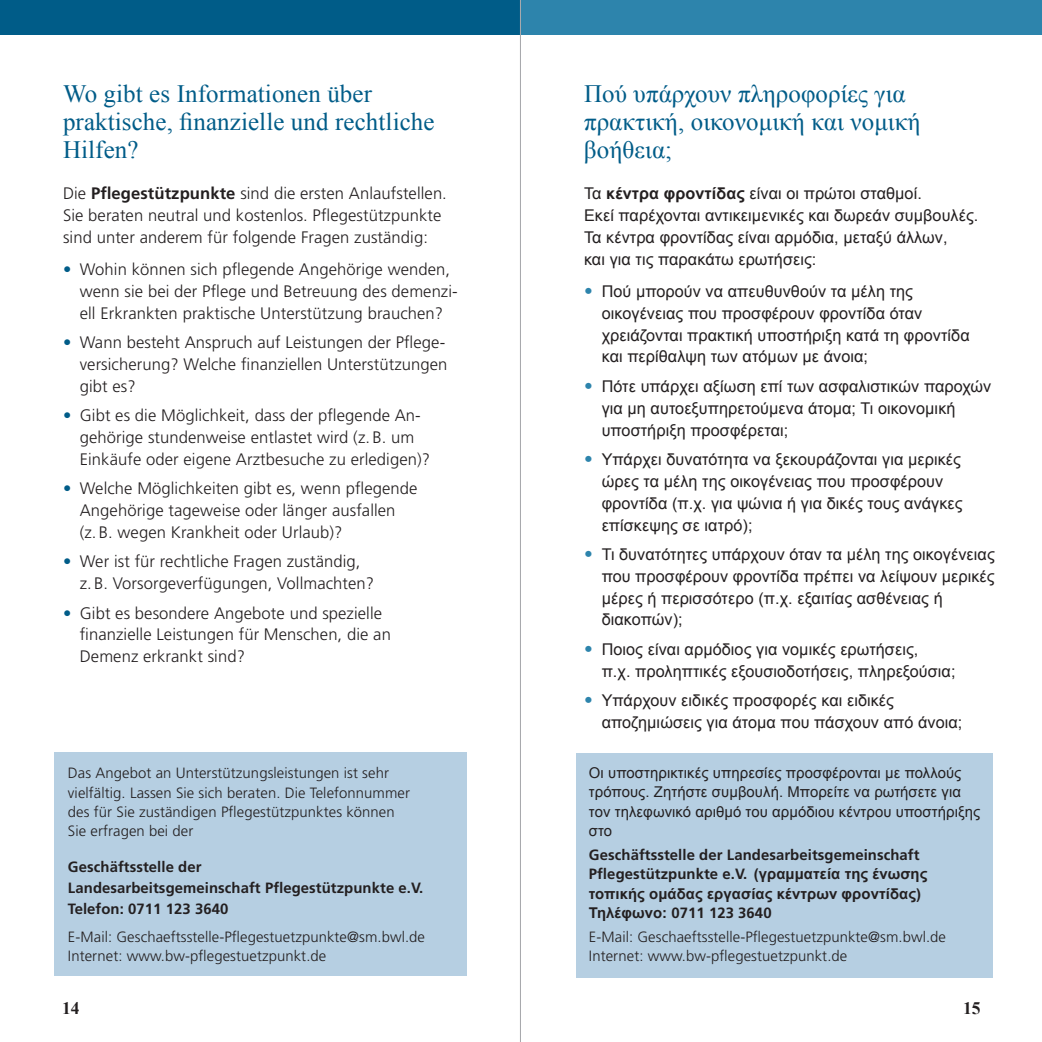
<style>
.page{position:relative;width:1042px;height:1042px;background:#fff}
.page>*{position:absolute;margin:0;border:0;box-sizing:border-box;transform-origin:0 0}
.t1{font:24.85px/28px "Times New Roman";letter-spacing:.005em;color:#005c88}
.t2{font:700 17.5px "Times New Roman";color:#231f20}
.t3{font:300 16.62px/21.9px "Frutiger LT";letter-spacing:.005em;color:#231f20}
.t4{font:16.1px/21.9px "Arial";letter-spacing:.005em;color:#231f20}
.t5{font:300 14.88px/19.2px "Frutiger LT";letter-spacing:.005em;color:#231f20}
.t6{font:700 14.88px/21px "Frutiger LT";letter-spacing:.005em;color:#231f20}
.t7{font:14.88px/19.2px "Arial";letter-spacing:.005em;color:#231f20}
.t8{font:700 14.88px "Arial";letter-spacing:.005em;color:#231f20}
.s1{font-weight:700}
.s2{color:#005c88}
.s3{font-family:"Frutiger LT";font-weight:300;font-size:17.5px;color:#2d84ac}
.s4{font-family:"Arial"}
.s5{font-family:"Arial";font-weight:700}
</style>
<div class="page">
<div style="left:0;top:0;width:521px;height:35px;background:#005c88"></div>
<hr style="left:520px;top:0;width:1px;height:1042px;background:#a8a9ad">
<div style="left:521px;top:0;width:521px;height:35px;background:#2d84ac"></div>
<div style="left:576px;top:752px;width:416px;height:225px;background:#b6cfe2"></div>
<div style="left:55px;top:752px;width:412px;height:224px;background:#b6cfe2"></div>
<h1 class="t1" style="left:63px;top:79px;width:373px">Wo gibt es Informationen über praktische, finanzielle und rechtliche<br>Hilfen?</h1>
<p class="t3" style="left:63px;top:183px;width:385px">Die <span class="s1">Pflegestützpunkte</span> sind die ersten Anlaufstellen.<br>Sie beraten neutral und kostenlos. Pflegestützpunkte sind unter anderem für folgende Fragen zuständig:</p>
<p class="t3" style="left:80px;top:258px;width:379px;text-indent:-17px"><span class="s2">•</span> Wohin können sich pflegende Angehörige wenden, wenn sie bei der Pflege und Betreuung des demenzi&shy;ell Erkrankten praktische Unterstützung brauchen?</p>
<p class="t3" style="left:80px;top:332px;width:369px;text-indent:-17px"><span class="s2">•</span> Wann besteht Anspruch auf Leistungen der Pflege&shy;versicherung? Welche finanziellen Unterstützungen gibt es?</p>
<p class="t3" style="left:80px;top:405px;width:352px;text-indent:-17px"><span class="s2">•</span> Gibt es die Möglichkeit, dass der pflegende An&shy;gehörige stundenweise entlastet wird (z.B. um<br>Einkäufe oder eigene Arztbesuche zu erledigen)?</p>
<p class="t3" style="left:80px;top:478px;width:339px;text-indent:-17px"><span class="s2">•</span> Welche Möglichkeiten gibt es, wenn pflegende<br>Angehörige tageweise oder länger ausfallen (z.B. wegen Krankheit oder Urlaub)?</p>
<p class="t3" style="left:80px;top:551px;width:296px;text-indent:-17px"><span class="s2">•</span> Wer ist für rechtliche Fragen zuständig, z.B. Vorsorgeverfügungen, Vollmachten?</p>
<p class="t3" style="left:80px;top:602px;width:313px;text-indent:-17px"><span class="s2">•</span> Gibt es besondere Angebote und spezielle finanzielle Leistungen für Menschen, die an<br>Demenz erkrankt sind?</p>
<p class="t5" style="left:68px;top:764px;width:343px">Das Angebot an Unterstützungsleistungen ist sehr vielfältig. Lassen Sie sich beraten. Die Telefonnummer des für Sie zuständigen Pflegestützpunktes können Sie erfragen bei der</p>
<p class="t6" style="left:68px;top:856px;width:357px">Geschäftsstelle der<br>Landesarbeitsgemeinschaft Pflegestützpunkte e.V.<br>Telefon: 0711 123 3640</p>
<p class="t5" style="left:68px;top:927px;width:358px">E-Mail: Geschaeftsstelle-Pflegestuetzpunkte@sm.bwl.de<br>Internet: www.bw-pflegestuetzpunkt.de</p>
<h1 class="t1" style="left:584px;top:79px;width:338px">Πού υπάρχουν πληροφορίες για πρακτική, οικονομική και νομική βοήθεια;</h1>
<p class="t4" style="left:584px;top:183px;width:396px">Τα <span class="s1">κέντρα φροντίδας</span> είναι οι πρώτοι σταθμοί.<br>Εκεί παρέχονται αντικειμενικές και δωρεάν συμβουλές.<br>Τα κέντρα φροντίδας είναι αρμόδια, μεταξύ άλλων,<br>και για τις παρακάτω ερωτήσεις:</p>
<p class="t4" style="left:602px;top:280px;width:369px;text-indent:-18px"><span class="s3">•</span> Πού μπορούν να απευθυνθούν τα μέλη της οικογένειας που προσφέρουν φροντίδα όταν χρειάζονται πρακτική υποστήριξη κατά τη φροντίδα και περίθαλψη των ατόμων με άνοια;</p>
<p class="t4" style="left:602px;top:375px;width:391px;text-indent:-18px"><span class="s3">•</span> Πότε υπάρχει αξίωση επί των ασφαλιστικών παροχών για μη αυτοεξυπηρετούμενα άτομα; Τι οικονομική υποστήριξη προσφέρεται;</p>
<p class="t4" style="left:602px;top:448px;width:362px;text-indent:-18px"><span class="s3">•</span> Υπάρχει δυνατότητα να ξεκουράζονται για μερικές ώρες τα μέλη της οικογένειας που προσφέρουν φροντίδα (π.χ. για ψώνια ή για δικές τους ανάγκες επίσκεψης σε ιατρό);</p>
<p class="t4" style="left:602px;top:543px;width:395px;text-indent:-18px"><span class="s3">•</span> Τι δυνατότητες υπάρχουν όταν τα μέλη της οικογένειας που προσφέρουν φροντίδα πρέπει να λείψουν μερικές μέρες ή περισσότερο (π.χ. εξαιτίας ασθένειας ή διακοπών);</p>
<p class="t4" style="left:602px;top:638px;width:355px;text-indent:-18px"><span class="s3">•</span> Ποιος είναι αρμόδιος για νομικές ερωτήσεις,<br>π.χ. προληπτικές εξουσιοδοτήσεις, πληρεξούσια;</p>
<p class="t4" style="left:602px;top:689px;width:362px;text-indent:-18px"><span class="s3">•</span> Υπάρχουν ειδικές προσφορές και ειδικές αποζημιώσεις για άτομα που πάσχουν από άνοια;</p>
<p class="t7" style="left:589px;top:763px;width:393px">Οι υποστηρικτικές υπηρεσίες προσφέρονται με πολλούς τρόπους. Ζητήστε συμβουλή. Μπορείτε να ρωτήσετε για τον τηλεφωνικό αριθμό του αρμόδιου κέντρου υποστήριξης στο</p>
<p class="t6" style="left:589px;top:845px;width:340px;line-height:19.2px">Geschäftsstelle der Landesarbeitsgemeinschaft<br>Pflegestützpunkte e.V. <span class="s4">(γραμματεία της ένωσης</span></p>
<p class="t8" style="left:589px;top:883px;width:334px">τοπικής ομάδας εργασίας κέντρων φροντίδας)</p>
<p class="t5" style="left:589px;top:901px;width:358px;line-height:24.2px"><span class="s5">Τηλέφωνο:</span> <span class="s1">0711 123 3640<br></span>E-Mail: Geschaeftsstelle-Pflegestuetzpunkte@sm.bwl.de</p>
<p class="t5" style="left:589px;top:947px;width:260px">Internet: www.bw-pflegestuetzpunkt.de</p>
<p class="t2" style="left:62px;top:996px;width:19px">14</p>
<p class="t2" style="left:963px;top:996px;width:19px">15</p>
</div>
